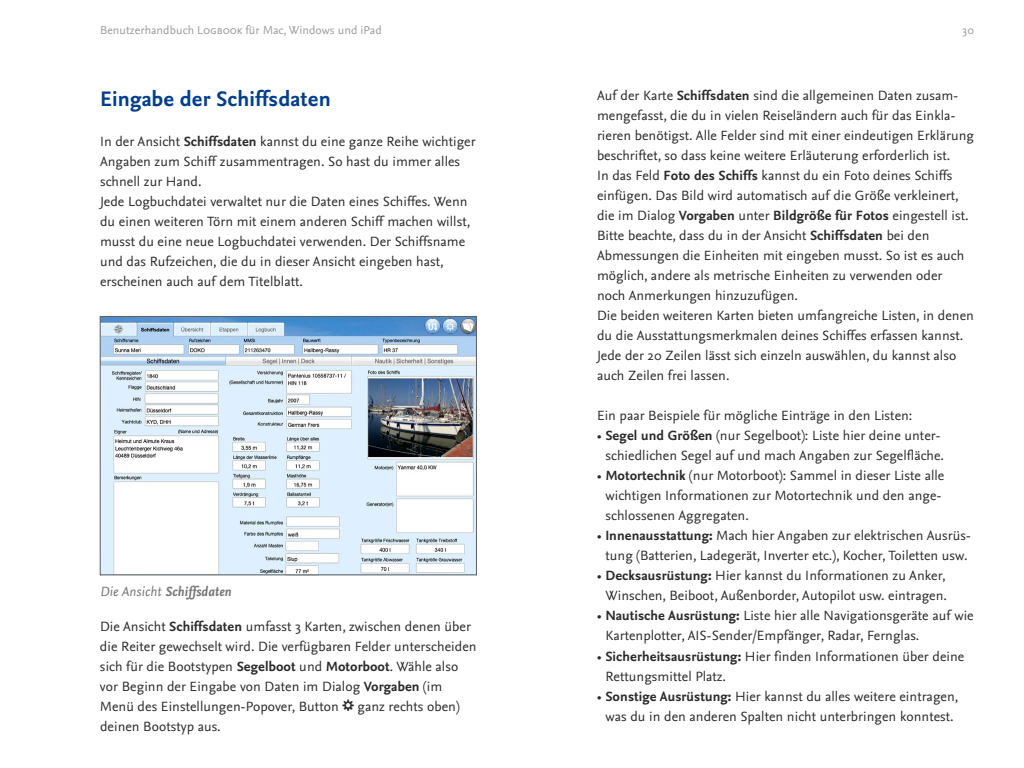
<style>
.page{position:relative;width:1024px;height:768px;background:#fff}
.page>*{position:absolute;margin:0;border:0;box-sizing:border-box;transform-origin:0 0}
.t1{font:700 22px "Nexus Sans OT";letter-spacing:.005em;color:#003e8b}
.t2{font:14px/20px "Nexus Sans OT";letter-spacing:.005em;color:#2a2a2a}
.t3{font:italic 700 14px "Nexus Sans OT";letter-spacing:.005em;color:#757575}
.t4{font:12px "Nexus Sans OT";letter-spacing:.005em;color:#9b9b9b}
.s1{font-weight:700}
.s2{font-weight:400}
</style>
<div class="page">
<img style="left:102px;top:318px;width:373px;height:255px">
<div style="left:100px;top:316px;width:377px;height:259px;border:1px solid #606060"></div>
<p class="t4" style="left:100px;top:22px;width:283px">Benutzerhandbuch Logbook für Mac, Windows und iPad</p>
<p class="t4" style="left:962px;top:22px;width:13px">30</p>
<h1 class="t1" style="left:100px;top:85px;width:232px">Eingabe der Schiffsdaten</h1>
<p class="t2" style="left:100px;top:131px;width:377px">In der Ansicht <span class="s1">Schiffsdaten</span> kannst du eine ganze Reihe wichtiger Angaben zum Schiff zusammentragen. So hast du immer alles schnell zur Hand.<br>Jede Logbuchdatei verwaltet nur die Daten eines Schiffes. Wenn du einen weiteren Törn mit einem anderen Schiff machen willst, musst du eine neue Logbuchdatei verwenden. Der Schiffsname und das Rufzeichen, die du in dieser Ansicht eingeben hast, erscheinen auch auf dem Titelblatt.</p>
<p class="t3" style="left:100px;top:583px;width:133px"><span class="s2">Die Ansicht</span> Schiffsdaten</p>
<p class="t2" style="left:100px;top:617px;width:378px">Die Ansicht <span class="s1">Schiffsdaten</span> umfasst 3 Karten, zwischen denen über die Reiter gewechselt wird. Die verfügbaren Felder unterscheiden sich für die Bootstypen <span class="s1">Segelboot</span> und <span class="s1">Motorboot</span>. Wähle also vor Beginn der Eingabe von Daten im Dialog <span class="s1">Vorgaben</span> (im Menü des Einstellungen-Popover, Button</p>
<p class="t2" style="left:358px;top:696px;width:103px">ganz rechts oben)</p>
<p class="t2" style="left:100px;top:716px;width:122px">deinen Bootstyp aus.</p>
<p class="t2" style="left:597px;top:86px;width:379px">Auf der Karte <span class="s1">Schiffsdaten</span> sind die allgemeinen Daten zusam&shy;mengefasst, die du in vielen Reiseländern auch für das Einkla&shy;rieren benötigst. Alle Felder sind mit einer eindeutigen Erklärung beschriftet, so dass keine weitere Erläuterung erforderlich ist.<br>In das Feld <span class="s1">Foto des Schiffs</span> kannst du ein Foto deines Schiffs einfügen. Das Bild wird automatisch auf die Größe verkleinert, die im Dialog <span class="s1">Vorgaben</span> unter <span class="s1">Bildgröße für Fotos</span> eingestell ist.<br>Bitte beachte, dass du in der Ansicht <span class="s1">Schiffsdaten</span> bei den Abmessungen die Einheiten mit eingeben musst. So ist es auch möglich, andere als metrische Einheiten zu verwenden oder noch Anmerkungen hinzuzufügen.<br>Die beiden weiteren Karten bieten umfangreiche Listen, in denen du die Ausstattungsmerkmalen deines Schiffes erfassen kannst.<br>Jede der 20 Zeilen lässt sich einzeln auswählen, du kannst also auch Zeilen frei lassen.</p>
<p class="t2" style="left:597px;top:406px;width:317px">Ein paar Beispiele für mögliche Einträge in den Listen:</p>
<p class="t2" style="left:597px;top:426px;width:349px;text-align:right">• <span class="s1">Segel und Größen</span> (nur Segelboot): Liste hier deine unter&shy;schiedlichen Segel auf und mach Angaben zur Segelfläche.</p>
<p class="t2" style="left:605px;top:466px;width:340px;text-indent:-8px">• <span class="s1">Motortechnik</span> (nur Motorboot): Sammel in dieser Liste alle wichtigen Informationen zur Motortechnik und den ange&shy;schlossenen Aggregaten.</p>
<p class="t2" style="left:597px;top:526px;width:376px;text-align:center">• <span class="s1">Innenausstattung:</span> Mach hier Angaben zur elektrischen Ausrüs&shy;tung (Batterien, Ladegerät, Inverter etc.), Kocher, Toiletten usw.</p>
<p class="t2" style="left:597px;top:566px;width:352px;text-align:right">• <span class="s1">Decksausrüstung:</span> Hier kannst du Informationen zu Anker,<br>Winschen, Beiboot, Außenborder, Autopilot usw. eintragen.</p>
<p class="t2" style="left:605px;top:606px;width:370px;text-indent:-8px">• <span class="s1">Nautische Ausrüstung:</span> Liste hier alle Navigationsgeräte auf wie<br>Kartenplotter, AIS-Sender/Empfänger, Radar, Fernglas.</p>
<p class="t2" style="left:605px;top:646px;width:360px;text-indent:-8px">• <span class="s1">Sicherheitsausrüstung:</span> Hier finden Informationen über deine<br>Rettungsmittel Platz.</p>
<p class="t2" style="left:597px;top:686px;width:363px;text-align:center">• <span class="s1">Sonstige Ausrüstung:</span> Hier kannst du alles weitere eintragen, was du in den anderen Spalten nicht unterbringen konntest.</p>
</div>
